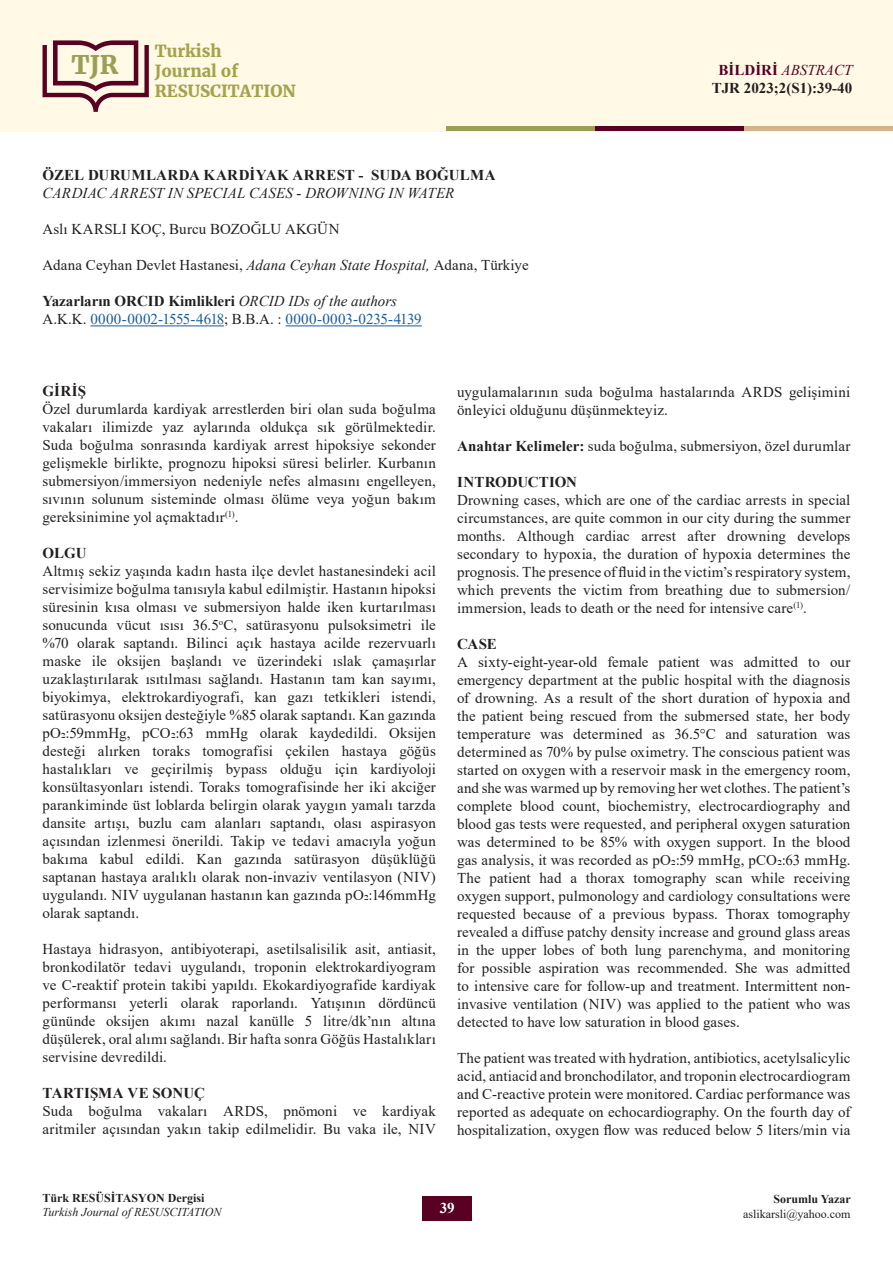
<style>
.page{position:relative;width:893px;height:1263px;background:#fff}
.page>*{position:absolute;margin:0;border:0;box-sizing:border-box;transform-origin:0 0}
.t1{font:900 25.35px "Merriweather";color:#9b9f55}
.t2{font:900 16.5px/19.8px "Merriweather";color:#a4a24d}
.Temel_Paragraf{font:15px/18px "Times New Roman";letter-spacing:.01em;color:#231f20;text-align:justify}
.Temel_Paragraf-2{font:700 15px/18px "Times New Roman";letter-spacing:.005em;color:#231f20;text-align:center}
.Temel_Paragraf-3{font:15px/18px "Times New Roman";color:#175d9e}
.Temel_Paragraf-4{font:italic 15px "Times New Roman";letter-spacing:.005em;color:#231f20}
.t3{font:700 15px "Times New Roman";color:#fff}
.t4{font:700 12px "Times New Roman";color:#231f20}
.t5{font:italic 12px "Times New Roman";color:#231f20}
.t6{font:12px "Times New Roman";color:#231f20}
.s1{font-style:italic}
.s2{font-weight:700;color:#231f20}
.s3{font-style:italic;color:#231f20}
.s4{color:#231f20}
.s5{color:#580122}
.s6{font-weight:400;font-style:italic;color:#580122}
.s7{font-weight:700}
</style>
<div class="page">
<div style="left:0;top:0;width:893px;height:131px;background:#fff9e5"></div>
<svg style="left:43px;top:40px;width:106px;height:72px"></svg>
<div style="left:446px;top:126px;width:149px;height:5px;background:#9b9f55"></div>
<div style="left:595px;top:126px;width:149px;height:5px;background:#580122"></div>
<div style="left:744px;top:126px;width:149px;height:5px;background:#d5b388"></div>
<div style="left:422px;top:1196px;width:50px;height:24px;background:#580122"></div>
<hr style="left:90px;top:326px;width:134px;height:1px;background:#175d9e">
<hr style="left:286px;top:326px;width:136px;height:1px;background:#175d9e">
<h1 class="t1" style="left:72px;top:47px;width:48px">TJR</h1>
<p class="t2" style="left:155px;top:41px;width:142px">Turkish<br>Journal of<br>RESUSCITATION</p>
<p class="Temel_Paragraf-2" style="left:43px;top:166px;width:454px">ÖZEL DURUMLARDA KARDİYAK ARREST - SUDA BOĞULMA</p>
<p class="Temel_Paragraf-4" style="left:43px;top:183px;width:413px">CARDIAC ARREST IN SPECIAL CASES - DROWNING IN WATER</p>
<p class="Temel_Paragraf" style="left:43px;top:220px;width:299px">Aslı KARSLI KOÇ, Burcu BOZOĞLU AKGÜN</p>
<p class="Temel_Paragraf" style="left:43px;top:256px;width:488px">Adana Ceyhan Devlet Hastanesi, <span class="s1">Adana Ceyhan State Hospital,</span> Adana, Türkiye</p>
<p class="Temel_Paragraf-3" style="left:43px;top:292px;width:381px"><span class="s2">Yazarların ORCID Kimlikleri</span> <span class="s3">ORCID IDs of the authors<br></span><span class="s4">A.K.K.</span> 0000-0002-1555-4618<span class="s4">; B.B.A. :</span> 0000-0003-0235-4139</p>
<p class="Temel_Paragraf-2" style="left:712px;top:61px;width:142px"><span class="s5">BİLDİRİ</span> <span class="s6">ABSTRACT<br></span>TJR 2023;2(S1):39-40</p>
<p class="Temel_Paragraf-2" style="left:43px;top:382px;width:45px">GİRİŞ</p>
<p class="Temel_Paragraf" style="left:43px;top:400px;width:395px">Özel durumlarda kardiyak arrestlerden biri olan suda boğulma vakaları ilimizde yaz aylarında oldukça sık görülmektedir.<br>Suda boğulma sonrasında kardiyak arrest hipoksiye sekonder gelişmekle birlikte, prognozu hipoksi süresi belirler. Kurbanın submersiyon/immersiyon nedeniyle nefes almasını engelleyen, sıvının solunum sisteminde olması ölüme veya yoğun bakım gereksinimine yol açmaktadır<sup>(1)</sup>.</p>
<p class="Temel_Paragraf-2" style="left:43px;top:544px;width:46px">OLGU</p>
<p class="Temel_Paragraf" style="left:43px;top:562px;width:395px">Altmış sekiz yaşında kadın hasta ilçe devlet hastanesindeki acil servisimize boğulma tanısıyla kabul edilmiştir. Hastanın hipoksi süresinin kısa olması ve submersiyon halde iken kurtarılması sonucunda vücut ısısı 36.5<sup>o</sup>C, satürasyonu pulsoksimetri ile %70 olarak saptandı. Bilinci açık hastaya acilde rezervuarlı maske ile oksijen başlandı ve üzerindeki ıslak çamaşırlar uzaklaştırılarak ısıtılması sağlandı. Hastanın tam kan sayımı, biyokimya, elektrokardiyografi, kan gazı tetkikleri istendi, satürasyonu oksijen desteğiyle %85 olarak saptandı. Kan gazında pO2:59mmHg, pCO2:63 mmHg olarak kaydedildi. Oksijen desteği alırken toraks tomografisi çekilen hastaya göğüs hastalıkları ve geçirilmiş bypass olduğu için kardiyoloji konsültasyonları istendi. Toraks tomografisinde her iki akciğer parankiminde üst loblarda belirgin olarak yaygın yamalı tarzda dansite artışı, buzlu cam alanları saptandı, olası aspirasyon açısından izlenmesi önerildi. Takip ve tedavi amacıyla yoğun bakıma kabul edildi. Kan gazında satürasyon düşüklüğü saptanan hastaya aralıklı olarak non-invaziv ventilasyon (NIV) uygulandı. NIV uygulanan hastanın kan gazında pO2:146mmHg olarak saptandı.</p>
<p class="Temel_Paragraf" style="left:43px;top:940px;width:395px">Hastaya hidrasyon, antibiyoterapi, asetilsalisilik asit, antiasit, bronkodilatör tedavi uygulandı, troponin elektrokardiyogram ve C-reaktif protein takibi yapıldı. Ekokardiyografide kardiyak performansı yeterli olarak raporlandı. Yatışının dördüncü gününde oksijen akımı nazal kanülle 5 litre/dk’nın altına düşülerek, oral alımı sağlandı. Bir hafta sonra Göğüs Hastalıkları servisine devredildi.</p>
<p class="Temel_Paragraf-2" style="left:43px;top:1084px;width:164px">TARTIŞMA VE SONUÇ</p>
<p class="Temel_Paragraf" style="left:43px;top:1102px;width:395px">Suda boğulma vakaları ARDS, pnömoni ve kardiyak aritmiler açısından yakın takip edilmelidir. Bu vaka ile, NIV</p>
<p class="Temel_Paragraf" style="left:457px;top:382px;width:395px">uygulamalarının suda boğulma hastalarında ARDS gelişimini önleyici olduğunu düşünmekteyiz.</p>
<p class="Temel_Paragraf" style="left:457px;top:436px;width:395px"><span class="s7">Anahtar Kelimeler:</span> suda boğulma, submersiyon, özel durumlar</p>
<p class="Temel_Paragraf-2" style="left:457px;top:472px;width:121px">INTRODUCTION</p>
<p class="Temel_Paragraf" style="left:457px;top:490px;width:395px">Drowning cases, which are one of the cardiac arrests in special circumstances, are quite common in our city during the summer months. Although cardiac arrest after drowning develops secondary to hypoxia, the duration of hypoxia determines the prognosis. The presence of fluid in the victim’s respiratory system, which prevents the victim from breathing due to submersion/ immersion, leads to death or the need for intensive care<sup>(1)</sup>.</p>
<p class="Temel_Paragraf-2" style="left:457px;top:634px;width:41px">CASE</p>
<p class="Temel_Paragraf" style="left:457px;top:652px;width:395px">A sixty-eight-year-old female patient was admitted to our emergency department at the public hospital with the diagnosis of drowning. As a result of the short duration of hypoxia and the patient being rescued from the submersed state, her body temperature was determined as 36.5°C and saturation was determined as 70% by pulse oximetry. The conscious patient was started on oxygen with a reservoir mask in the emergency room, and she was warmed up by removing her wet clothes. The patient’s complete blood count, biochemistry, electrocardiography and blood gas tests were requested, and peripheral oxygen saturation was determined to be 85% with oxygen support. In the blood gas analysis, it was recorded as pO2:59 mmHg, pCO2:63 mmHg.<br>The patient had a thorax tomography scan while receiving oxygen support, pulmonology and cardiology consultations were requested because of a previous bypass. Thorax tomography revealed a diffuse patchy density increase and ground glass areas in the upper lobes of both lung parenchyma, and monitoring for possible aspiration was recommended. She was admitted to intensive care for follow-up and treatment. Intermittent non&shy;invasive ventilation (NIV) was applied to the patient who was detected to have low saturation in blood gases.</p>
<p class="Temel_Paragraf" style="left:457px;top:1048px;width:395px">The patient was treated with hydration, antibiotics, acetylsalicylic acid, antiacid and bronchodilator, and troponin electrocardiogram and C-reactive protein were monitored. Cardiac performance was reported as adequate on echocardiography. On the fourth day of hospitalization, oxygen flow was reduced below 5 liters/min via</p>
<p class="t4" style="left:43px;top:1189px;width:163px">Türk RESÜSİTASYON Dergisi</p>
<p class="t5" style="left:43px;top:1204px;width:181px">Turkish Journal of RESUSCITATION</p>
<p class="t3" style="left:440px;top:1197px;width:16px">39</p>
<p class="t4" style="left:773px;top:1191px;width:79px">Sorumlu Yazar</p>
<p class="t6" style="left:743px;top:1205px;width:109px">aslikarsli@yahoo.com</p>
</div>
